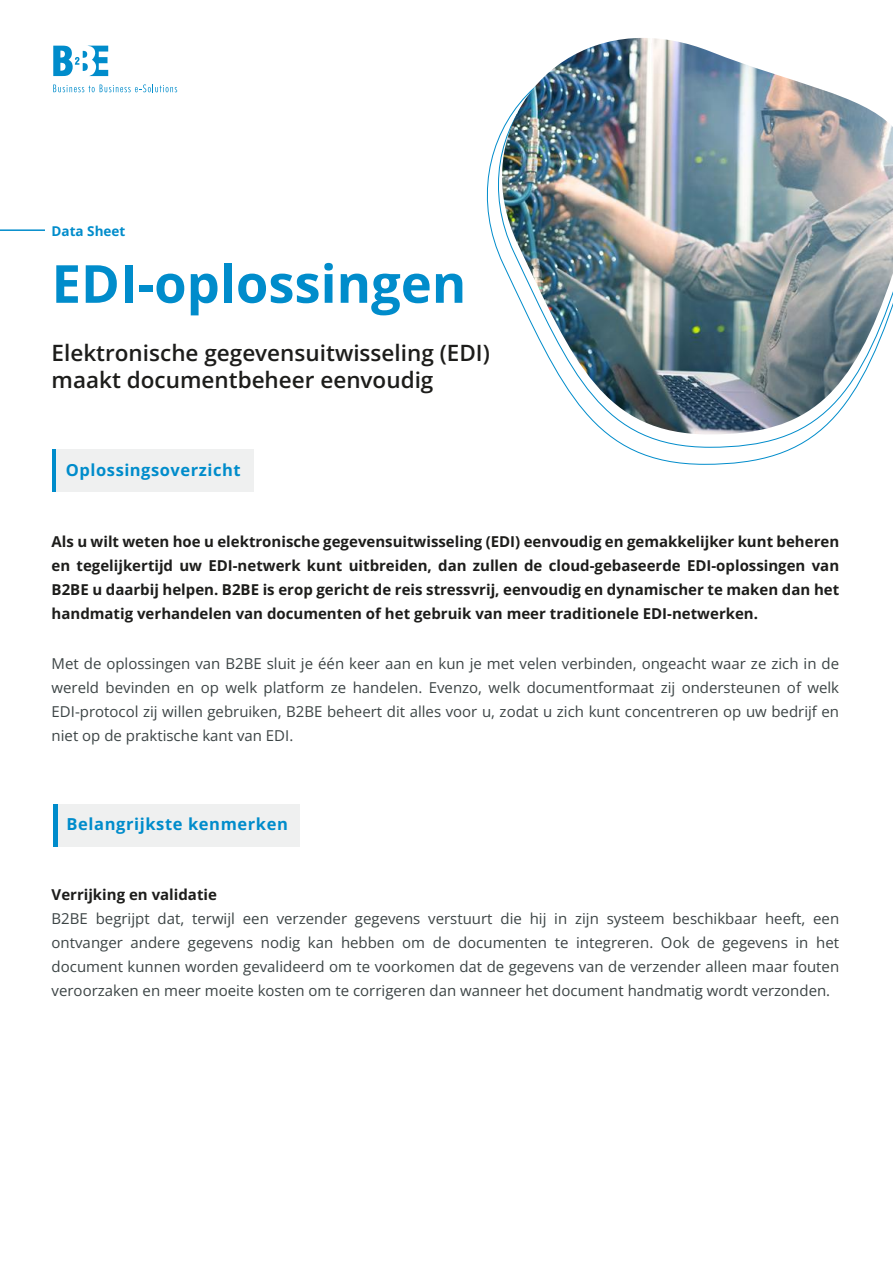
<style>
.page{position:relative;width:893px;height:1263px;background:#fff}
.page>*{position:absolute;margin:0;border:0;box-sizing:border-box;transform-origin:0 0}
.t1{font:700 52.5px "Open Sans";color:#008ccb}
.t2{font:600 22.5px/27px "Open Sans";color:#1d1d1b}
.t3{font:700 16.5px "Open Sans";letter-spacing:.035em;color:#008ccb}
.t4{font:15px/24px "Open Sans";color:#3c4445;text-align:justify}
.t5{font:700 15px/24px "Open Sans";color:#1d1d1b;text-align:justify}
.t6{font:700 13.5px "Open Sans";color:#008ccb}
</style>
<div class="page">
<img style="left:486px;top:38px;width:407px;height:396px">
<hr style="left:0;top:229px;width:45px;height:2px;background:#008ccb">
<svg style="left:53px;top:45px;width:55px;height:31px"></svg>
<svg style="left:53px;top:84px;width:124px;height:8px"></svg>
<div style="left:52px;top:449px;width:202px;height:43px;background:#eff0f0"></div>
<hr style="left:52px;top:449px;width:4px;height:43px;background:#008ccb">
<div style="left:53px;top:804px;width:247px;height:42px;background:#eff0f0"></div>
<hr style="left:53px;top:804px;width:4px;height:42px;background:#008ccb">
<p class="t6" style="left:52px;top:222px;width:75px">Data Sheet</p>
<h1 class="t1" style="left:52px;top:248px;width:416px">EDI-oplossingen</h1>
<h2 class="t2" style="left:52px;top:339px;width:440px">Elektronische gegevensuitwisseling (EDI) maakt documentbeheer eenvoudig</h2>
<p class="t3" style="left:66px;top:458px;width:176px">Oplossingsoverzicht</p>
<p class="t5" style="left:52px;top:529px;width:789px">Als u wilt weten hoe u elektronische gegevensuitwisseling (EDI) eenvoudig en gemakkelijker kunt beheren en tegelijkertijd uw EDI-netwerk kunt uitbreiden, dan zullen de cloud-gebaseerde EDI-oplossingen van B2BE u daarbij helpen. B2BE is erop gericht de reis stressvrij, eenvoudig en dynamischer te maken dan het handmatig verhandelen van documenten of het gebruik van meer traditionele EDI-netwerken.</p>
<p class="t4" style="left:52px;top:651px;width:789px">Met de oplossingen van B2BE sluit je één keer aan en kun je met velen verbinden, ongeacht waar ze zich in de wereld bevinden en op welk platform ze handelen. Evenzo, welk documentformaat zij ondersteunen of welk EDI-protocol zij willen gebruiken, B2BE beheert dit alles voor u, zodat u zich kunt concentreren op uw bedrijf en niet op de praktische kant van EDI.</p>
<p class="t3" style="left:67px;top:813px;width:223px">Belangrijkste kenmerken</p>
<p class="t5" style="left:52px;top:882px;width:167px">Verrijking en validatie</p>
<p class="t4" style="left:52px;top:906px;width:789px">B2BE begrijpt dat, terwijl een verzender gegevens verstuurt die hij in zijn systeem beschikbaar heeft, een ontvanger andere gegevens nodig kan hebben om de documenten te integreren. Ook de gegevens in het document kunnen worden gevalideerd om te voorkomen dat de gegevens van de verzender alleen maar fouten veroorzaken en meer moeite kosten om te corrigeren dan wanneer het document handmatig wordt verzonden.</p>
</div>
